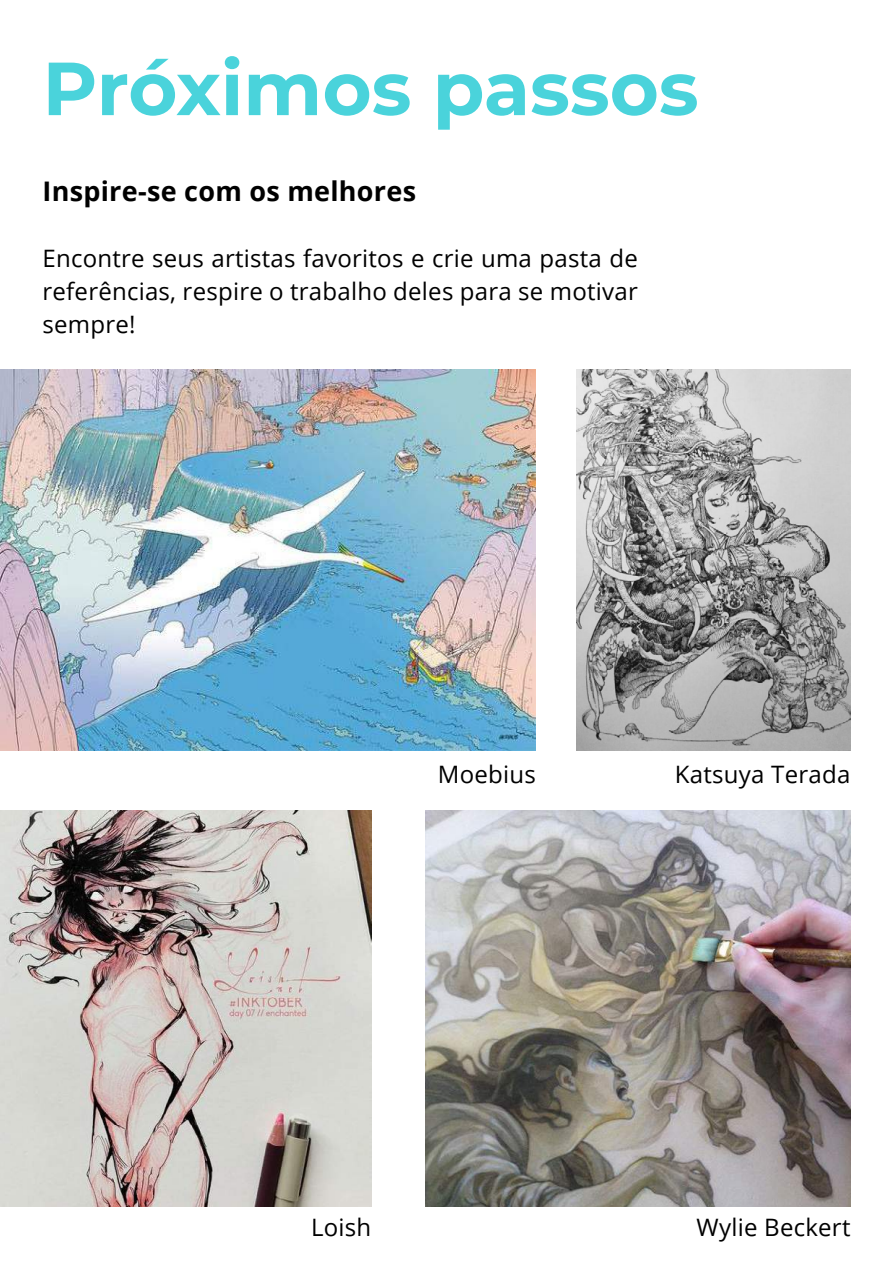
<style>
.page{position:relative;width:893px;height:1263px;background:#fff}
.page>*{position:absolute;margin:0;border:0;box-sizing:border-box;transform-origin:0 0}
.t1{font:700 75px "Montserrat";color:#4ad3db}
.t2{font:700 27px "Open Sans";letter-spacing:.01em;color:#000}
.t3{font:24px/33px "Open Sans";letter-spacing:.01em;color:#000;text-align:justify}
</style>
<div class="page">
<img style="left:577px;top:369px;width:273px;height:381px">
<img style="left:0;top:810px;width:371px;height:397px">
<img style="left:0;top:369px;width:536px;height:381px">
<img style="left:425px;top:810px;width:425px;height:397px">
<h1 class="t1" style="left:43px;top:34px;width:658px">Próximos passos</h1>
<p class="t2" style="left:43px;top:173px;width:375px">Inspire-se com os melhores</p>
<p class="t3" style="left:43px;top:242px;width:597px">Encontre seus artistas favoritos e crie uma pasta de referências, respire o trabalho deles para se motivar sempre!</p>
<p class="t3" style="left:438px;top:757px;width:100px">Moebius</p>
<p class="t3" style="left:675px;top:757px;width:177px">Katsuya Terada</p>
<p class="t3" style="left:311px;top:1210px;width:62px">Loish</p>
<p class="t3" style="left:697px;top:1210px;width:155px">Wylie Beckert</p>
</div>
